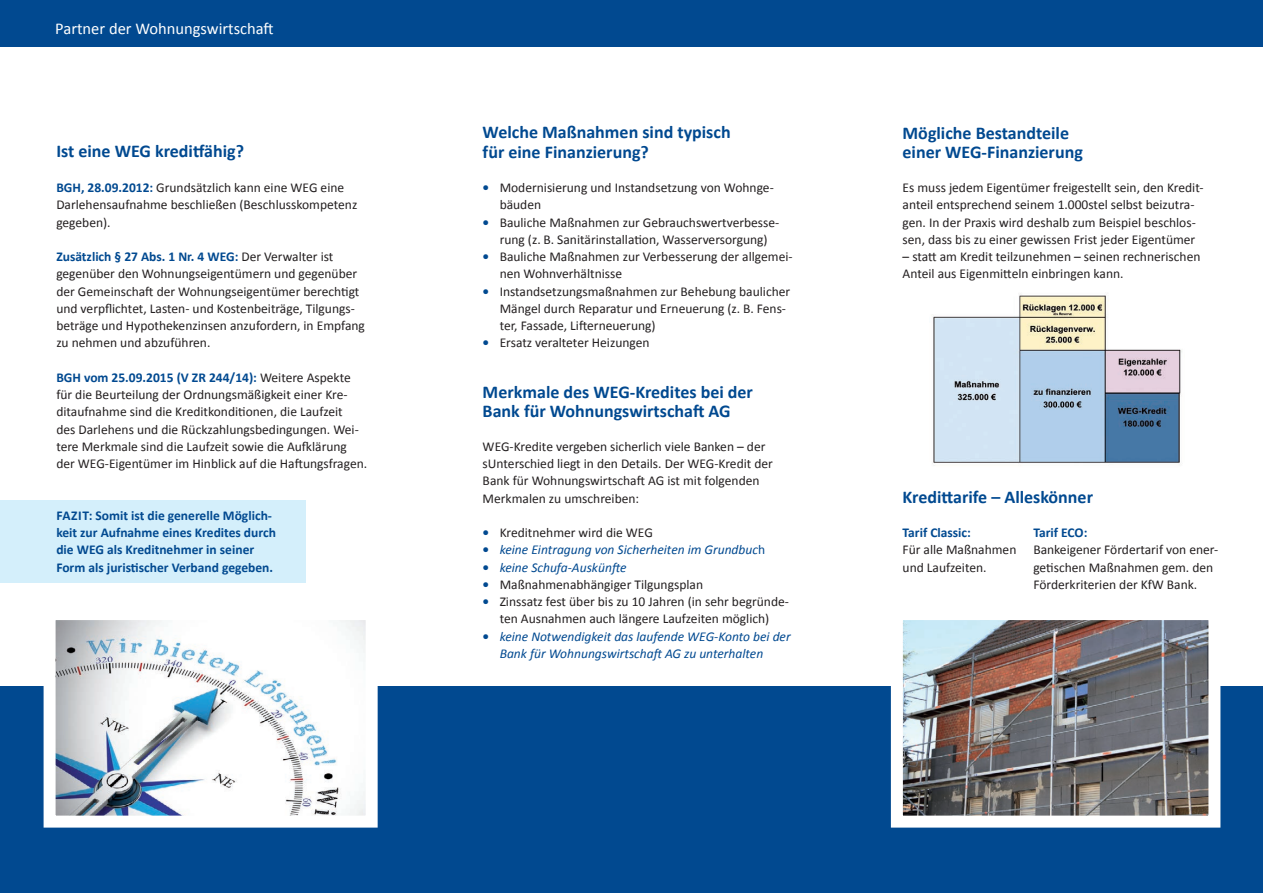
<style>
.page{position:relative;width:1263px;height:893px;background:#fff}
.page>*{position:absolute;margin:0;border:0;box-sizing:border-box;transform-origin:0 0}
.t1{font:700 18px/19.5px "Calibri";color:#014990}
.t2{font:16.5px "Calibri";color:#fff}
.t3{font:13.5px/17.2px "Calibri";color:#231f20}
.t4{font:700 13.5px/17.2px "Calibri";color:#014990}
.t5{font:italic 13.5px/17.2px "Calibri";color:#014990}
.s1{font-weight:700;color:#014990}
.s2{font-weight:700;font-style:normal}
.s3{font-style:normal}
</style>
<div class="page">
<div style="left:0;top:687px;width:1263px;height:206px;background:#014990"></div>
<img style="left:932px;top:294px;width:250px;height:170px">
<div style="left:0;top:0;width:1263px;height:47px;background:#014990"></div>
<img style="left:904px;top:621px;width:303px;height:194px">
<div style="left:891px;top:608px;width:329px;height:220px;border:12px solid #fff"></div>
<img style="left:57px;top:621px;width:308px;height:194px">
<div style="left:44px;top:608px;width:334px;height:220px;border:12px solid #fff"></div>
<div style="left:0;top:500px;width:305px;height:83px;background:#d4effb"></div>
<p class="t2" style="left:55px;top:18px;width:220px">Partner der Wohnungswirtschaft</p>
<h1 class="t1" style="left:56px;top:142px;width:189px">Ist eine WEG kreditfähig?</h1>
<p class="t3" style="left:56px;top:179px;width:302px"><span class="s1">BGH, 28.09.2012:</span> Grundsätzlich kann eine WEG eine<br>Darlehensaufnahme beschließen (Beschlusskompetenz gegeben).</p>
<p class="t3" style="left:56px;top:248px;width:310px"><span class="s1">Zusätzlich § 27 Abs. 1 Nr. 4 WEG:</span> Der Verwalter ist gegenüber den Wohnungseigentümern und gegenüber der Gemeinschaft der Wohnungseigentümer berechtigt und verpflichtet, Lasten- und Kostenbeiträge, Tilgungs&shy;beträge und Hypothekenzinsen anzufordern, in Empfang zu nehmen und abzuführen.</p>
<p class="t3" style="left:56px;top:369px;width:312px"><span class="s1">BGH vom 25.09.2015 (V ZR 244/14):</span> Weitere Aspekte für die Beurteilung der Ordnungsmäßigkeit einer Kre&shy;ditaufnahme sind die Kreditkonditionen, die Laufzeit<br>des Darlehens und die Rückzahlungsbedingungen. Wei&shy;tere Merkmale sind die Laufzeit sowie die Aufklärung der WEG-Eigentümer im Hinblick auf die Haftungsfragen.</p>
<p class="t4" style="left:56px;top:507px;width:221px">FAZIT: Somit ist die generelle Möglich&shy;keit zur Aufnahme eines Kredites durch die WEG als Kreditnehmer in seiner Form als juristischer Verband gegeben.</p>
<h1 class="t1" style="left:483px;top:122px;width:249px">Welche Maßnahmen sind typisch für eine Finanzierung?</h1>
<p class="t3" style="left:500px;top:179px;width:276px;text-indent:-17px"><span class="s1">•</span> Modernisierung und Instandsetzung von Wohnge&shy;bäuden</p>
<p class="t3" style="left:483px;top:213px;width:298px;text-align:center"><span class="s1">•</span> Bauliche Maßnahmen zur Gebrauchswertverbesse&shy;rung (z. B. Sanitärinstallation, Wasserversorgung)</p>
<p class="t3" style="left:500px;top:248px;width:294px;text-indent:-17px"><span class="s1">•</span> Bauliche Maßnahmen zur Verbesserung der allgemei&shy;nen Wohnverhältnisse</p>
<p class="t3" style="left:500px;top:282px;width:292px;text-indent:-17px"><span class="s1">•</span> Instandsetzungsmaßnahmen zur Behebung baulicher<br>Mängel durch Reparatur und Erneuerung (z. B. Fens&shy;ter, Fassade, Lifterneuerung)</p>
<p class="t3" style="left:483px;top:334px;width:168px"><span class="s1">•</span> Ersatz veralteter Heizungen</p>
<h1 class="t1" style="left:483px;top:382px;width:272px">Merkmale des WEG-Kredites bei der<br>Bank für Wohnungswirtschaft AG</h1>
<p class="t3" style="left:483px;top:438px;width:292px">WEG-Kredite vergeben sicherlich viele Banken – der sUnterschied liegt in den Details. Der WEG-Kredit der Bank für Wohnungswirtschaft AG ist mit folgenden Merkmalen zu umschreiben:</p>
<p class="t3" style="left:483px;top:524px;width:172px"><span class="s1">•</span> Kreditnehmer wird die WEG</p>
<p class="t5" style="left:483px;top:541px;width:284px"><span class="s2">•</span> keine Eintragung von Sicherheiten im Grundbuc<span class="s3">h</span></p>
<p class="t5" style="left:483px;top:558px;width:145px"><span class="s2">•</span> keine Schufa-Auskünfte</p>
<p class="t3" style="left:483px;top:576px;width:222px"><span class="s1">•</span> Maßnahmenabhängiger Tilgungsplan</p>
<p class="t3" style="left:483px;top:593px;width:308px;text-align:center"><span class="s1">•</span> Zinssatz fest über bis zu 10 Jahren (in sehr begründe&shy;ten Ausnahmen auch längere Laufzeiten möglich)</p>
<p class="t5" style="left:500px;top:627px;width:293px;text-indent:-17px"><span class="s2">•</span> keine Notwendigkeit das laufende WEG-Konto bei der<br>Bank für Wohnungswirtschaft AG zu unterhalten</p>
<h1 class="t1" style="left:902px;top:123px;width:182px">Mögliche Bestandteile einer WEG-Finanzierung</h1>
<p class="t3" style="left:902px;top:179px;width:302px">Es muss jedem Eigentümer freigestellt sein, den Kredit&shy;anteil entsprechend seinem 1.000stel selbst beizutra&shy;gen. In der Praxis wird deshalb zum Beispiel beschlos&shy;sen, dass bis zu einer gewissen Frist jeder Eigentümer</p>
<p class="t3" style="left:902px;top:248px;width:299px">– statt am Kredit teilzunehmen – seinen rechnerischen<br>Anteil aus Eigenmitteln einbringen kann.</p>
<h1 class="t1" style="left:902px;top:487px;width:192px">Kredittarife – Alleskönner</h1>
<p class="t4" style="left:902px;top:524px;width:70px">Tarif Classic:</p>
<p class="t3" style="left:902px;top:541px;width:115px">Für alle Maßnahmen und Laufzeiten.</p>
<p class="t4" style="left:1033px;top:524px;width:56px">Tarif ECO:</p>
<p class="t3" style="left:1033px;top:541px;width:186px">Bankeigener Fördertarif von ener&shy;getischen Maßnahmen gem. den<br>Förderkriterien der KfW Bank.</p>
</div>
